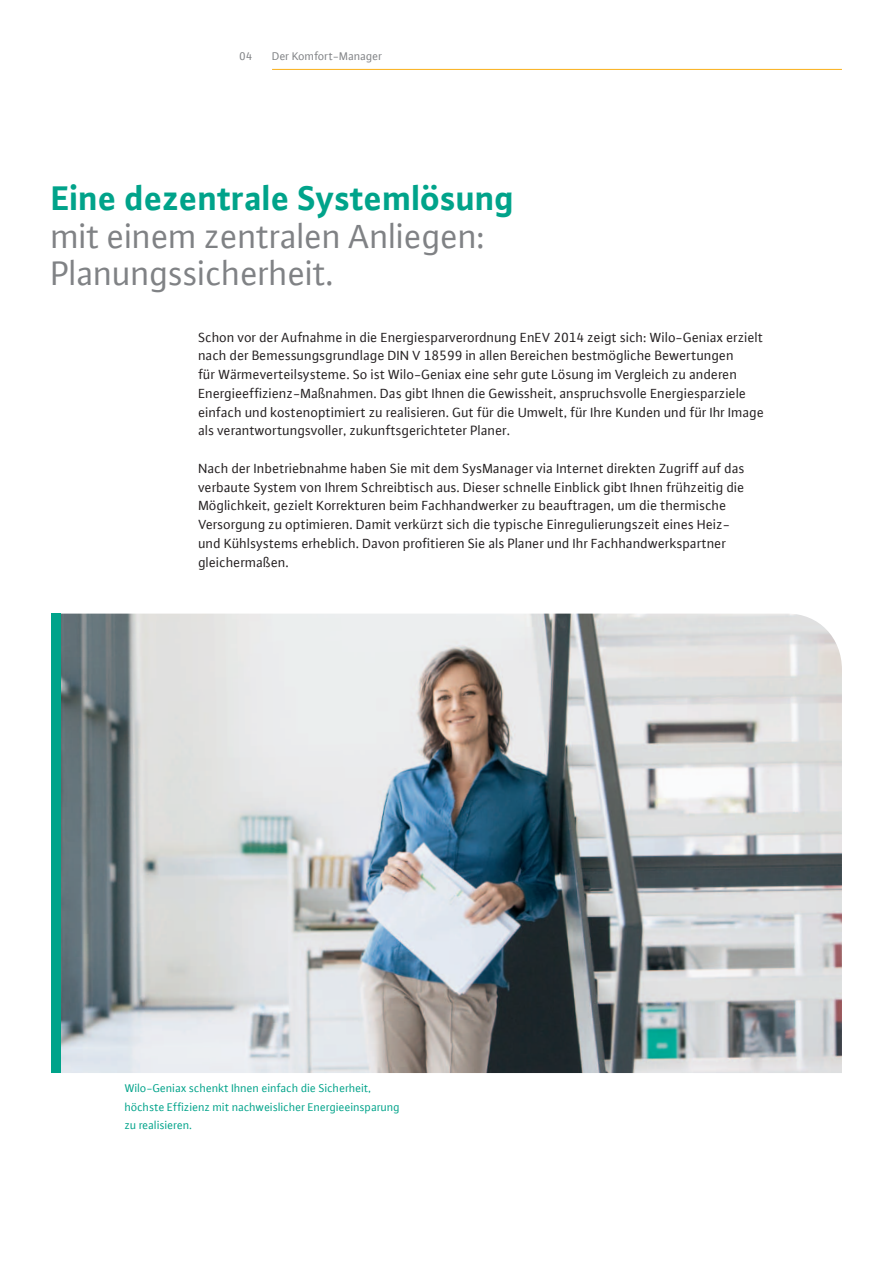
<style>
.page{position:relative;width:893px;height:1263px;background:#fff}
.page>*{position:absolute;margin:0;border:0;box-sizing:border-box;transform-origin:0 0}
.t1{font:36px/37.5px "WILO Plus FM";letter-spacing:-.01em;color:#808285}
.t2{font:700 36px "WILO Plus FM";color:#00a38a}
.t3{font:14.25px/18.8px "WILO Plus FM";color:#231f20}
.t4{font:12px/18.8px "WILO Plus FM";color:#00a38a}
.t5{font:12px "WILO Plus FM";color:#808285}
</style>
<div class="page">
<img style="left:61px;top:614px;width:781px;height:459px">
<div style="left:51px;top:614px;width:10px;height:459px;background:#00a38a"></div>
<hr style="left:272px;top:69px;width:570px;height:1px;background:#faaf18">
<p class="t5" style="left:240px;top:49px;width:14px">04</p>
<p class="t5" style="left:272px;top:49px;width:112px">Der Komfort-Manager</p>
<h1 class="t2" style="left:51px;top:174px;width:464px">Eine dezentrale Systemlösung</h1>
<h1 class="t1" style="left:51px;top:217px;width:436px">mit einem zentralen Anliegen:<br>Planungssicherheit.</h1>
<p class="t3" style="left:198px;top:327px;width:567px">Schon vor der Aufnahme in die Energiesparverordnung EnEV 2014 zeigt sich: Wilo-Geniax erzielt nach der Bemessungsgrundlage DIN V 18599 in allen Bereichen bestmögliche Bewertungen<br>für Wärmeverteilsysteme. So ist Wilo-Geniax eine sehr gute Lösung im Vergleich zu anderen Energieeffizienz-Maßnahmen. Das gibt Ihnen die Gewissheit, anspruchsvolle Energiesparziele einfach und kostenoptimiert zu realisieren. Gut für die Umwelt, für Ihre Kunden und für Ihr Image als verantwortungsvoller, zukunftsgerichteter Planer.</p>
<p class="t3" style="left:198px;top:459px;width:548px">Nach der Inbetriebnahme haben Sie mit dem SysManager via Internet direkten Zugriff auf das verbaute System von Ihrem Schreibtisch aus. Dieser schnelle Einblick gibt Ihnen frühzeitig die Möglichkeit, gezielt Korrekturen beim Fachhandwerker zu beauftragen, um die thermische Versorgung zu optimieren. Damit verkürzt sich die typische Einregulierungszeit eines Heiz&shy;und Kühlsystems erheblich. Davon profitieren Sie als Planer und Ihr Fachhandwerkspartner gleichermaßen.</p>
<p class="t4" style="left:125px;top:1078px;width:277px">Wilo-Geniax schenkt Ihnen einfach die Sicherheit, höchste Effizienz mit nachweislicher Energieeinsparung zu realisieren.</p>
</div>
